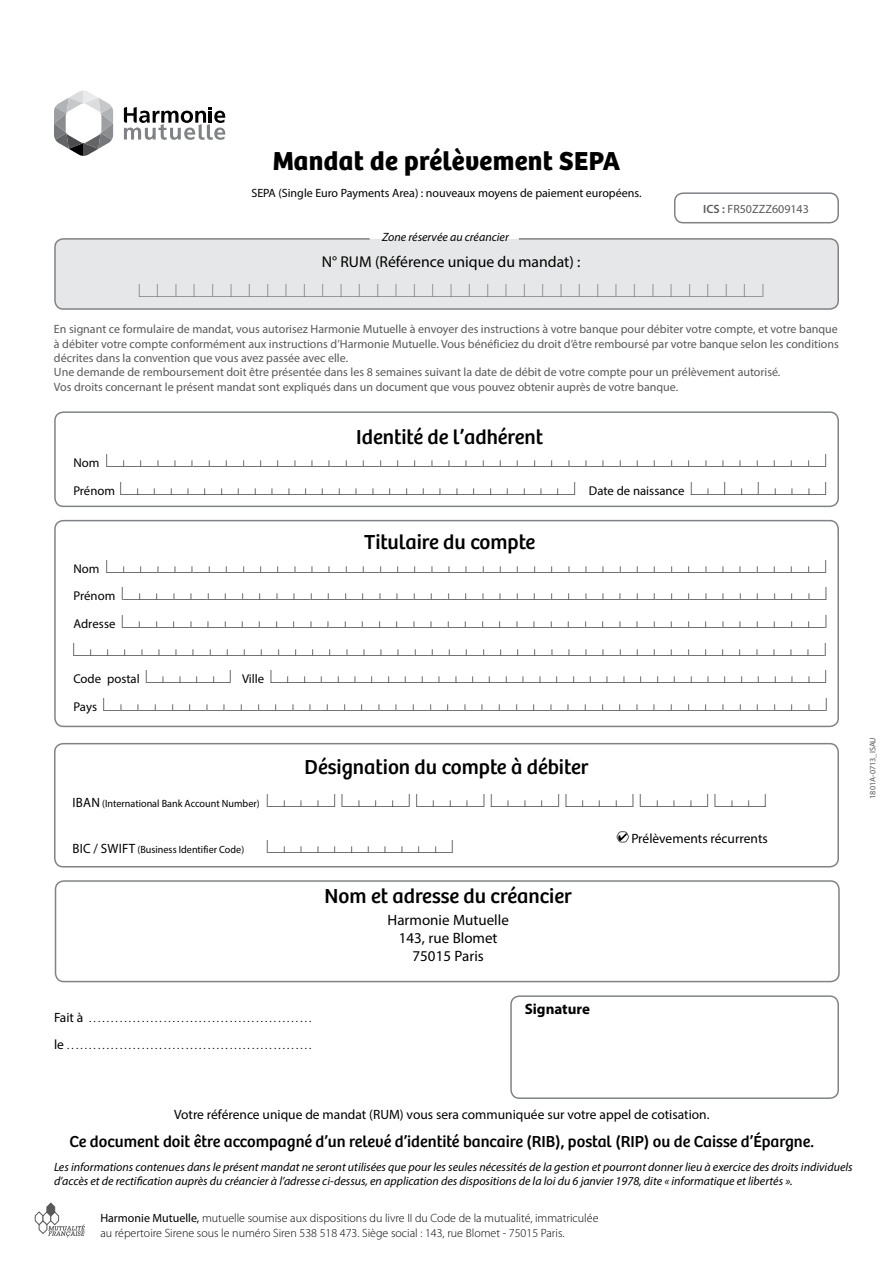
<style>
.page{position:relative;width:893px;height:1263px;background:#fff}
.page>*{position:absolute;margin:0;border:0;box-sizing:border-box;transform-origin:0 0}
.t1{font:700 27px "Bree";letter-spacing:.015em;color:#000}
.t2{font:21px "Bree";color:#000}
.t3{font:19.5px/27.6px "Peignes";color:#000;text-align:justify}
.t4{font:19.5px "Peignes";color:#58595b}
.t5{font:16.5px "Bree";color:#000}
.t6{font:15.75px "Myriad Pro";color:#000}
.t7{font:15px/18px "Myriad Pro";color:#000;text-align:center}
.t8{font:700 15px "Myriad Pro";color:#000}
.t9{font:13.5px "Myriad Pro";color:#000}
.t10{font:12px/14.4px "Myriad Pro";color:#58595b}
.t11{font:italic 12px/14.4px "Myriad Pro";color:#000}
.t12{font:300 12px/14.4px "Myriad Pro";color:#000}
.t13{font:12px "Myriad Pro";color:#000}
.t14{font:10.5px "Myriad Pro";color:#000}
.t15{font:8.25px "Myriad Pro";color:#58595b}
.s1{font-weight:600}
.s2{font-family:"Myriad Pro";font-size:12.75px}
.s3{font-family:"Myriad Pro";font-size:13.5px}
.s4{font-family:"Myriad Pro";font-size:10.5px}
.s5{font-size:13.5px}
.s6{font-family:"Peignes";font-size:19.5px}
.s7{font-weight:400}
</style>
<div class="page">
<div style="left:54px;top:743px;width:785px;height:124px;border:2px solid #808285;border-radius:9px"></div>
<svg style="left:616px;top:831px;width:13px;height:12px"></svg>
<div style="left:55px;top:880px;width:785px;height:102px;border:2px solid #808285;border-radius:9px"></div>
<div style="left:674px;top:192px;width:165px;height:31px;border:2px solid #808285;border-radius:9px"></div>
<div style="left:54px;top:520px;width:785px;height:207px;border:2px solid #808285;border-radius:9px"></div>
<div style="left:54px;top:411px;width:785px;height:96px;border:2px solid #808285;border-radius:9px"></div>
<div style="left:54px;top:238px;width:785px;height:72px;background:#e6e7e8;border:2px solid #808285;border-radius:9px"></div>
<svg style="left:124px;top:107px;width:101px;height:33px"></svg>
<svg style="left:54px;top:91px;width:59px;height:65px"></svg>
<div style="left:510px;top:995px;width:329px;height:104px;border:2px solid #808285;border-radius:9px"></div>
<svg style="left:34px;top:1202px;width:51px;height:35px"></svg>
<h1 class="t1" style="left:273px;top:145px;width:349px">Mandat de prélèvement SEPA</h1>
<p class="t13" style="left:251px;top:186px;width:392px">SEPA (Single Euro Payments Area) : nouveaux moyens de paiement européens.</p>
<p class="t11" style="left:382px;top:229px;width:128px">Zone réservée au créancier</p>
<p class="t10" style="left:703px;top:201px;width:107px"><span class="s1">ICS :</span> FR50ZZZ609143</p>
<p class="t6" style="left:322px;top:252px;width:260px">N° RUM (Référence unique du mandat) :</p>
<p class="t4" style="left:139px;top:279px;width:626px">BABABABABABABABABABABABABABABABABAB</p>
<p class="t10" style="left:54px;top:322px;width:786px">En signant ce formulaire de mandat, vous autorisez Harmonie Mutuelle à envoyer des instructions à votre banque pour débiter votre compte, et votre banque à débiter votre compte conformément aux instructions d’Harmonie Mutuelle. Vous bénéficiez du droit d’être remboursé par votre banque selon les conditions décrites dans la convention que vous avez passée avec elle.<br>Une demande de remboursement doit être présentée dans les 8 semaines suivant la date de débit de votre compte pour un prélèvement autorisé.<br>Vos droits concernant le présent mandat sont expliqués dans un document que vous pouvez obtenir auprès de votre banque.</p>
<p class="t2" style="left:356px;top:424px;width:189px">Identité de l’adhérent</p>
<p class="t3" style="left:73px;top:446px;width:754px"><span class="s2">Nom</span> B–F–F–F–F–F–F–F–F–F–F–F–F–F–F–F–F–F–F–F–F–F–F–F–F–F–F–F–F–F–F–F–F–F–F–F–F–F–F–F–F–F–B<br><span class="s2">Prénom</span> B–F–F–F–F–F–F–F–F–F–F–F–F–F–F–F–F–F–F–F–F–F–F–F–F–F–F–B <span class="s2">Date de naissance</span> B–F–B–F–B–F–F–F–B</p>
<p class="t2" style="left:364px;top:530px;width:173px">Titulaire du compte</p>
<p class="t3" style="left:73px;top:552px;width:755px"><span class="s2">Nom</span> B–F–F–F–F–F–F–F–F–F–F–F–F–F–F–F–F–F–F–F–F–F–F–F–F–F–F–F–F–F–F–F–F–F–F–F–F–F–F–F–F–F–B <span class="s2">Prénom</span> B–F–F–F–F–F–F–F–F–F–F–F–F–F–F–F–F–F–F–F–F–F–F–F–F–F–F–F–F–F–F–F–F–F–F–F–F–F–F–F–F–B <span class="s2">Adresse</span> B–F–F–F–F–F–F–F–F–F–F–F–F–F–F–F–F–F–F–F–F–F–F–F–F–F–F–F–F–F–F–F–F–F–F–F–F–F–F–F–F–B B–F–F–F–F–F–F–F–F–F–F–F–F–F–F–F–F–F–F–F–F–F–F–F–F–F–F–F–F–F–F–F–F–F–F–F–F–F–F–F–F–F–F–F–B <span class="s2">Code postal</span> B–F–F–F–F–B <span class="s2">Ville</span> B–F–F–F–F–F–F–F–F–F–F–F–F–F–F–F–F–F–F–F–F–F–F–F–F–F–F–F–F–F–F–F–F–B <span class="s2">Pays</span> B–F–F–F–F–F–F–F–F–F–F–F–F–F–F–F–F–F–F–F–F–F–F–F–F–F–F–F–F–F–F–F–F–F–F–F–F–F–F–F–F–F–B</p>
<p class="t2" style="left:305px;top:754px;width:285px">Désignation du compte à débiter</p>
<p class="t3" style="left:72px;top:787px;width:695px"><span class="s3">IBAN</span> <span class="s4">(International Bank Account Number)</span> B–F–F–F–B B–F–F–F–B B–F–F–F–B B–F–F–F–B B–F–F–F–B B–F–F–F–B B–F–F–B</p>
<p class="t14" style="left:72px;top:842px;width:382px"><span class="s5">BIC / SWIFT</span> (Business Identifier Code) <span class="s6">B–F–F–F–F–F–F–F–F–F–F–B</span></p>
<p class="t9" style="left:631px;top:830px;width:138px">Prélèvements récurrents</p>
<p class="t14" style="left:54px;top:1012px;width:37px"><span class="s5">Fait à</span> ...................................................</p>
<p class="t14" style="left:54px;top:1039px;width:16px"><span class="s5">le</span> ........................................................</p>
<p class="t2" style="left:325px;top:883px;width:249px">Nom et adresse du créancier</p>
<p class="t7" style="left:388px;top:911px;width:123px">Harmonie Mutuelle<br>143, rue Blomet<br>75015 Paris</p>
<p class="t8" style="left:525px;top:999px;width:67px">Signature</p>
<p class="t15" style="left:867px;top:799px;width:63px;rotate:-90deg">1801A-0713_ISAU</p>
<p class="t9" style="left:174px;top:1106px;width:537px">Votre référence unique de mandat (RUM) vous sera communiquée sur votre appel de cotisation.</p>
<p class="t5" style="left:70px;top:1132px;width:746px">Ce document doit être accompagné d’un relevé d’identité bancaire (RIB), postal (RIP) ou de Caisse d’Épargne.</p>
<p class="t11" style="left:54px;top:1159px;width:800px">Les informations contenues dans le présent mandat ne seront utilisées que pour les seules nécessités de la gestion et pourront donner lieu à exercice des droits individuels d’accès et de rectification auprès du créancier à l’adresse ci-dessus, en application des dispositions de la loi du 6 janvier 1978, dite « informatique et libertés ».</p>
<p class="t12" style="left:100px;top:1211px;width:500px"><span class="s7">Harmonie Mutuelle,</span> mutuelle soumise aux dispositions du livre II du Code de la mutualité, immatriculée au répertoire Sirene sous le numéro Siren 538 518 473. Siège social : 143, rue Blomet - 75015 Paris.</p>
</div>
